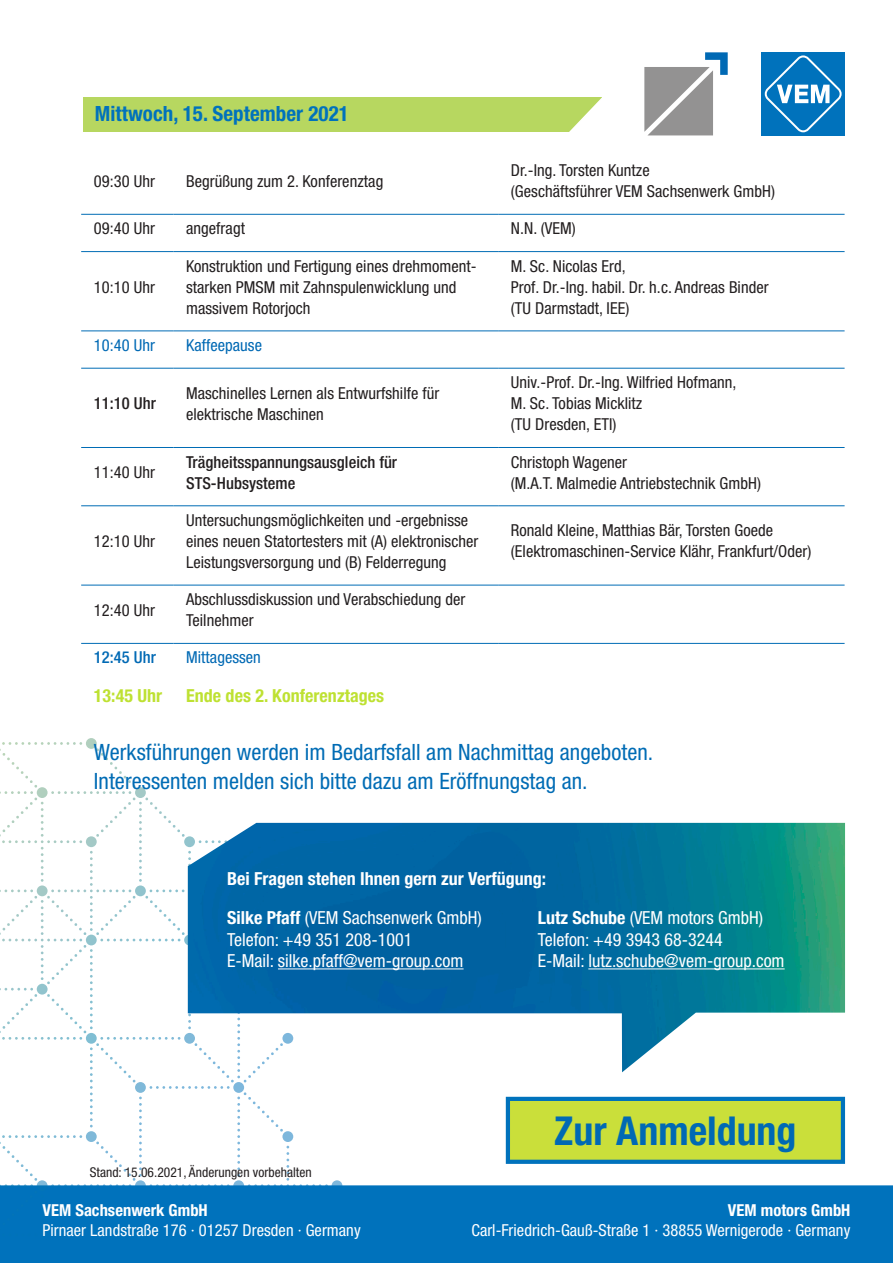
<style>
.page{position:relative;width:893px;height:1263px;background:#fff}
.page>*{position:absolute;margin:0;border:0;box-sizing:border-box;transform-origin:0 0}
.t1{font:700 condensed 39.9px "Helvetica Neue LT Std";color:#0069b4}
.Überschrift_Fließtex{font:condensed 22.5px "Helvetica Neue LT Std";letter-spacing:.005em;color:#006cb5}
.Überschrift_Fließtex-2{font:700 condensed 21px "Helvetica Neue LT Std";letter-spacing:.005em;color:#0072bc}
.t2{font:condensed 18px "Helvetica Neue LT Std";color:#fff}
.t3{font:700 condensed 18px "Helvetica Neue LT Std";color:#fff}
.Überschrift_Fließtex-3{font:700 condensed 18px "Helvetica Neue LT Std";letter-spacing:.005em;color:#bee132}
.Überschrift_Fließtex-4{font:condensed 16.5px/21px "Helvetica Neue LT Std";letter-spacing:.005em;color:#231f20}
.t4{font:condensed 16.5px "Helvetica Neue LT Std";letter-spacing:.005em;color:#fff}
.Überschrift_Fließtex-5{font:500 condensed 16.5px/21px "Helvetica Neue LT Std";letter-spacing:.005em;color:#231f20}
.t5{font:700 condensed 16.5px "Helvetica Neue LT Std";letter-spacing:.005em;color:#fff}
.Überschrift_Fließtex-6{font:condensed 16.5px "Helvetica Neue LT Std";letter-spacing:.005em;color:#0069b4}
.Überschrift_Fließtex-7{font:500 condensed 16.5px "Helvetica Neue LT Std";letter-spacing:.005em;color:#0069b4}
.Überschrift_Fließtex-8{font:condensed 13.5px "Helvetica Neue LT Std";letter-spacing:.005em;color:#231f20}
.s1{font-weight:700}
</style>
<div class="page">
<div style="left:0;top:1131px;width:893px;height:132px;background:#0072bc"></div>
<svg style="left:0;top:866px;width:893px;height:319px"></svg>
<div style="left:761px;top:52px;width:84px;height:83px;background:#0072bc"></div>
<svg style="left:765px;top:55px;width:77px;height:77px"></svg>
<div style="left:83px;top:98px;width:519px;height:34px;background:#b7d760"></div>
<svg style="left:540px;top:97px;width:62px;height:35px"></svg>
<hr style="left:81px;top:214px;width:92px;height:1px;background:#006cb5">
<hr style="left:173px;top:214px;width:325px;height:1px;background:#006cb5">
<hr style="left:498px;top:214px;width:347px;height:1px;background:#006cb5">
<hr style="left:81px;top:251px;width:92px;height:1px;background:#006cb5">
<hr style="left:173px;top:251px;width:325px;height:1px;background:#006cb5">
<hr style="left:498px;top:251px;width:347px;height:1px;background:#006cb5">
<hr style="left:81px;top:330px;width:92px;height:1px;background:#006cb5">
<hr style="left:173px;top:330px;width:325px;height:1px;background:#006cb5">
<hr style="left:498px;top:330px;width:347px;height:1px;background:#006cb5">
<hr style="left:173px;top:368px;width:325px;height:1px;background:#006cb5">
<hr style="left:173px;top:447px;width:325px;height:1px;background:#006cb5">
<hr style="left:173px;top:505px;width:325px;height:1px;background:#006cb5">
<hr style="left:173px;top:585px;width:325px;height:1px;background:#006cb5">
<hr style="left:173px;top:643px;width:325px;height:1px;background:#006cb5">
<hr style="left:498px;top:643px;width:347px;height:1px;background:#006cb5">
<hr style="left:81px;top:368px;width:92px;height:1px;background:#006cb5">
<hr style="left:81px;top:447px;width:92px;height:1px;background:#006cb5">
<hr style="left:81px;top:505px;width:92px;height:1px;background:#006cb5">
<hr style="left:81px;top:585px;width:92px;height:1px;background:#006cb5">
<hr style="left:81px;top:643px;width:92px;height:1px;background:#006cb5">
<hr style="left:498px;top:368px;width:347px;height:1px;background:#006cb5">
<hr style="left:498px;top:447px;width:347px;height:1px;background:#006cb5">
<hr style="left:498px;top:505px;width:347px;height:1px;background:#006cb5">
<hr style="left:498px;top:585px;width:347px;height:1px;background:#006cb5">
<svg style="left:644px;top:52px;width:84px;height:83px"></svg>
<img style="left:188px;top:823px;width:657px;height:249px">
<hr style="left:278px;top:968px;width:186px;height:1px;background:#fff">
<hr style="left:588px;top:968px;width:197px;height:1px;background:#fff">
<div style="left:508px;top:1099px;width:335px;height:63px;background:#cadf3a"></div>
<div style="left:506px;top:1097px;width:339px;height:67px;border:4px solid #0072bc"></div>
<p class="Überschrift_Fließtex-2" style="left:95px;top:101px;width:256px">Mittwoch, 15. September 2021</p>
<p class="Überschrift_Fließtex-4" style="left:94px;top:170px;width:63px">09:30 Uhr</p>
<p class="Überschrift_Fließtex-4" style="left:186px;top:170px;width:199px">Begrüßung zum 2. Konferenztag</p>
<p class="Überschrift_Fließtex-4" style="left:511px;top:159px;width:140px">Dr.-Ing. Torsten Kuntze</p>
<p class="Überschrift_Fließtex-4" style="left:511px;top:180px;width:266px">(Geschäftsführer VEM Sachsenwerk GmbH)</p>
<p class="Überschrift_Fließtex-4" style="left:94px;top:218px;width:63px">09:40 Uhr</p>
<p class="Überschrift_Fließtex-4" style="left:186px;top:218px;width:60px">angefragt</p>
<p class="Überschrift_Fließtex-4" style="left:511px;top:218px;width:66px">N.N. (VEM)</p>
<p class="Überschrift_Fließtex-4" style="left:94px;top:276px;width:63px">10:10 Uhr</p>
<p class="Überschrift_Fließtex-4" style="left:186px;top:255px;width:292px">Konstruktion und Fertigung eines drehmoment&shy;starken PMSM mit Zahnspulenwicklung und massivem Rotorjoch</p>
<p class="Überschrift_Fließtex-4" style="left:511px;top:255px;width:116px">M. Sc. Nicolas Erd,</p>
<p class="Überschrift_Fließtex-4" style="left:511px;top:276px;width:259px">Prof. Dr.-Ing. habil. Dr. h.c. Andreas Binder</p>
<p class="Überschrift_Fließtex-4" style="left:511px;top:297px;width:120px">(TU Darmstadt, IEE)</p>
<p class="Überschrift_Fließtex-6" style="left:94px;top:335px;width:63px">10:40 Uhr</p>
<p class="Überschrift_Fließtex-6" style="left:186px;top:335px;width:77px">Kaffeepause</p>
<p class="Überschrift_Fließtex-5" style="left:94px;top:393px;width:63px">11:10 Uhr</p>
<p class="Überschrift_Fließtex-4" style="left:186px;top:382px;width:255px">Maschinelles Lernen als Entwurfshilfe für</p>
<p class="Überschrift_Fließtex-4" style="left:186px;top:403px;width:139px">elektrische Maschinen</p>
<p class="Überschrift_Fließtex-4" style="left:511px;top:372px;width:227px">Univ.-Prof. Dr.-Ing. Wilfried Hofmann,</p>
<p class="Überschrift_Fließtex-4" style="left:511px;top:393px;width:133px">M. Sc. Tobias Micklitz</p>
<p class="Überschrift_Fließtex-4" style="left:511px;top:414px;width:107px">(TU Dresden, ETI)</p>
<p class="Überschrift_Fließtex-4" style="left:94px;top:461px;width:63px">11:40 Uhr</p>
<p class="Überschrift_Fließtex-5" style="left:186px;top:451px;width:213px">Trägheitsspannungsausgleich für<br>STS-Hubsysteme</p>
<p class="Überschrift_Fließtex-4" style="left:511px;top:451px;width:118px">Christoph Wagener</p>
<p class="Überschrift_Fließtex-4" style="left:511px;top:472px;width:252px">(M.A.T. Malmedie Antriebstechnik GmbH)</p>
<p class="Überschrift_Fließtex-4" style="left:94px;top:530px;width:63px">12:10 Uhr</p>
<p class="Überschrift_Fließtex-4" style="left:186px;top:509px;width:294px">Untersuchungsmöglichkeiten und -ergebnisse eines neuen Statortesters mit (A) elektronischer<br>Leistungsversorgung und (B) Felderregung</p>
<p class="Überschrift_Fließtex-4" style="left:511px;top:520px;width:264px">Ronald Kleine, Matthias Bär, Torsten Goede</p>
<p class="Überschrift_Fließtex-4" style="left:511px;top:541px;width:302px">(Elektromaschinen-Service Klähr, Frankfurt/Oder)</p>
<p class="Überschrift_Fließtex-4" style="left:94px;top:599px;width:63px">12:40 Uhr</p>
<p class="Überschrift_Fließtex-4" style="left:186px;top:589px;width:281px">Abschlussdiskussion und Verabschiedung der<br>Teilnehmer</p>
<p class="Überschrift_Fließtex-7" style="left:94px;top:648px;width:63px">12:45 Uhr</p>
<p class="Überschrift_Fließtex-6" style="left:186px;top:648px;width:76px">Mittagessen</p>
<p class="Überschrift_Fließtex-3" style="left:94px;top:685px;width:70px">13:45 Uhr</p>
<p class="Überschrift_Fließtex-3" style="left:186px;top:685px;width:200px">Ende des 2. Konferenztages</p>
<p class="Überschrift_Fließtex" style="left:94px;top:739px;width:561px">Werksführungen werden im Bedarfsfall am Nachmittag angeboten.</p>
<p class="Überschrift_Fließtex" style="left:94px;top:768px;width:495px">Interessenten melden sich bitte dazu am Eröffnungstag an.</p>
<p class="t3" style="left:227px;top:867px;width:320px">Bei Fragen stehen Ihnen gern zur Verfügung:</p>
<p class="t2" style="left:227px;top:907px;width:256px"><span class="s1">Silke Pfaff</span> (VEM Sachsenwerk GmbH)</p>
<p class="t2" style="left:227px;top:928px;width:187px">Telefon: +49 351 208-1001</p>
<p class="t2" style="left:227px;top:950px;width:238px">E-Mail: silke.pfaff@vem-group.com</p>
<p class="t2" style="left:538px;top:907px;width:227px"><span class="s1">Lutz Schube</span> (VEM motors GmbH)</p>
<p class="t2" style="left:538px;top:928px;width:187px">Telefon: +49 3943 68-3244</p>
<p class="t2" style="left:538px;top:950px;width:248px">E-Mail: lutz.schube@vem-group.com</p>
<p class="Überschrift_Fließtex-8" style="left:90px;top:1164px;width:224px">Stand: 15.06.2021, Änderungen vorbehalten</p>
<p class="t5" style="left:43px;top:1200px;width:167px">VEM Sachsenwerk GmbH</p>
<p class="t4" style="left:43px;top:1220px;width:320px">Pirnaer Landstraße 176 · 01257 Dresden · Germany</p>
<p class="t1" style="left:554px;top:1106px;width:244px">Zur Anmeldung</p>
<p class="t5" style="left:728px;top:1200px;width:124px">VEM motors GmbH</p>
<p class="t4" style="left:471px;top:1220px;width:381px">Carl-Friedrich-Gauß-Straße 1 · 38855 Wernigerode · Germany</p>
</div>
